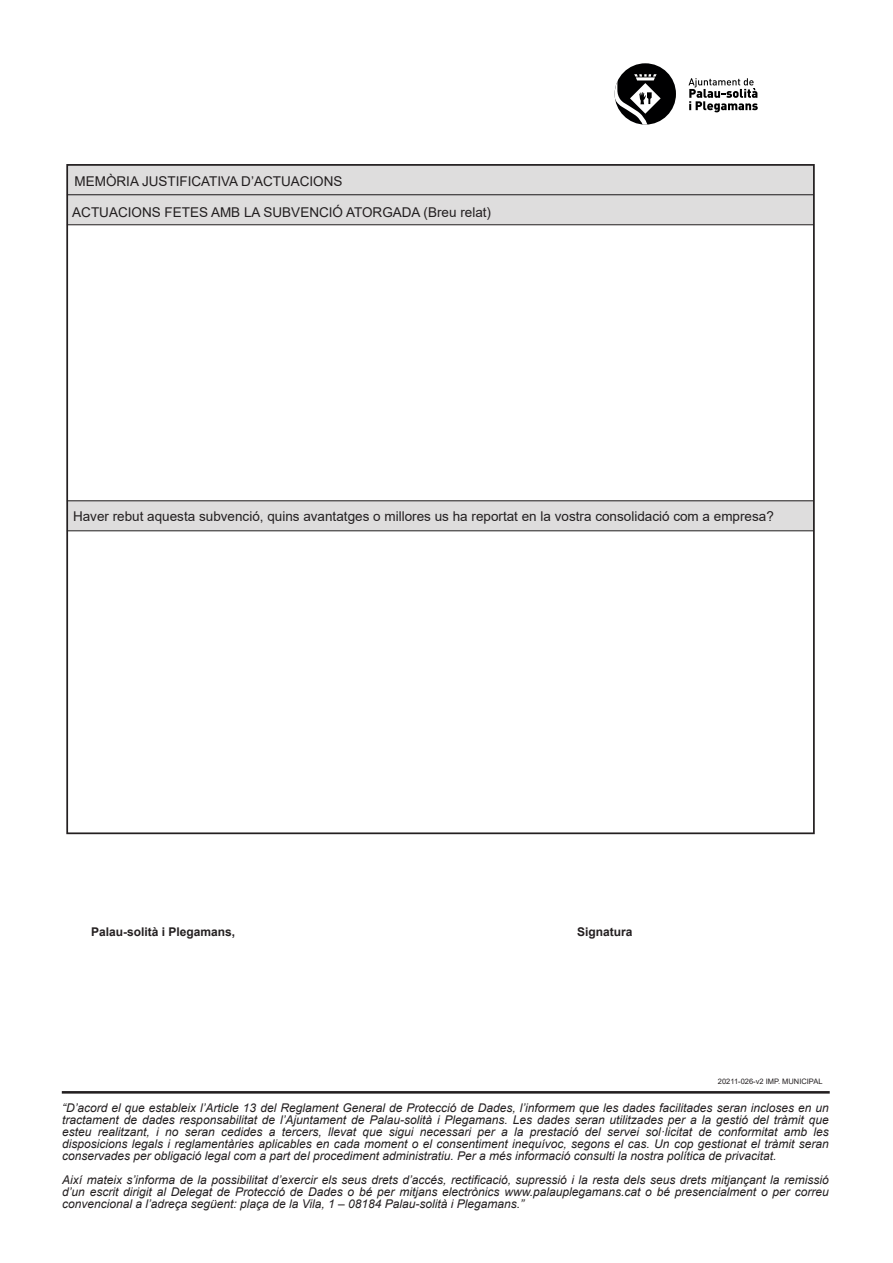
<style>
.page{position:relative;width:893px;height:1263px;background:#fff}
.page>*{position:absolute;margin:0;border:0;box-sizing:border-box;transform-origin:0 0}
.t1{font:13.5px "Arial";color:#231f20}
.t2{font:italic 12px/12px "Arial";color:#231f20;text-align:justify}
.t3{font:700 12px "Arial";color:#231f20}
.t4{font:7.5px "Arial";color:#231f20}
.s1{color:#fff}
</style>
<div class="page">
<svg style="left:688px;top:78px;width:70px;height:34px"></svg>
<div style="left:615px;top:63px;width:61px;height:62px;background:#000001;border-radius:50%"></div>
<svg style="left:615px;top:63px;width:46px;height:62px"></svg>
<div style="left:67px;top:165px;width:747px;height:30px;background:#dedddd"></div>
<div style="left:67px;top:194px;width:747px;height:31px;background:#dedddd"></div>
<div style="left:67px;top:500px;width:747px;height:31px;background:#dedddd"></div>
<hr style="left:62px;top:1091px;width:768px;height:2px;background:#231f20">
<p class="t1" style="left:74px;top:172px;width:270px">MEMÒRIA JUSTIFICATIVA D’ACTUACIONS</p>
<p class="t1" style="left:72px;top:202px;width:420px">ACTUACIONS FETES AMB LA SUBVENCIÓ ATORGADA (Breu relat)</p>
<p class="t1" style="left:73px;top:507px;width:702px">Haver rebut aquesta subvenció, quins avantatges o millores us ha reportat en la vostra consolidació com a empresa?</p>
<p class="t3" style="left:91px;top:924px;width:166px">Palau-solità i Plegamans, <span class="s1">30</span></p>
<p class="t3" style="left:577px;top:924px;width:57px">Signatura</p>
<p class="t4" style="left:718px;top:1076px;width:106px">20211-026-v2 IMP. MUNICIPAL</p>
<p class="t2" style="left:62px;top:1101px;width:768px">“D’acord el que estableix l’Article 13 del Reglament General de Protecció de Dades, l’informem que les dades facilitades seran incloses en un tractament de dades responsabilitat de l’Ajuntament de Palau-solità i Plegamans. Les dades seran utilitzades per a la gestió del tràmit que esteu realitzant, i no seran cedides a tercers, llevat que sigui necessari per a la prestació del servei sol·licitat de conformitat amb les disposicions legals i reglamentàries aplicables en cada moment o el consentiment inequívoc, segons el cas. Un cop gestionat el tràmit seran conservades per obligació legal com a part del procediment administratiu. Per a més informació consulti la nostra política de privacitat.</p>
<p class="t2" style="left:62px;top:1173px;width:768px">Així mateix s’informa de la possibilitat d’exercir els seus drets d’accés, rectificació, supressió i la resta dels seus drets mitjançant la remissió d’un escrit dirigit al Delegat de Protecció de Dades o bé per mitjans electrònics www.palauplegamans.cat o bé presencialment o per correu convencional a l’adreça següent: plaça de la Vila, 1 – 08184 Palau-solità i Plegamans.”</p>
</div>
